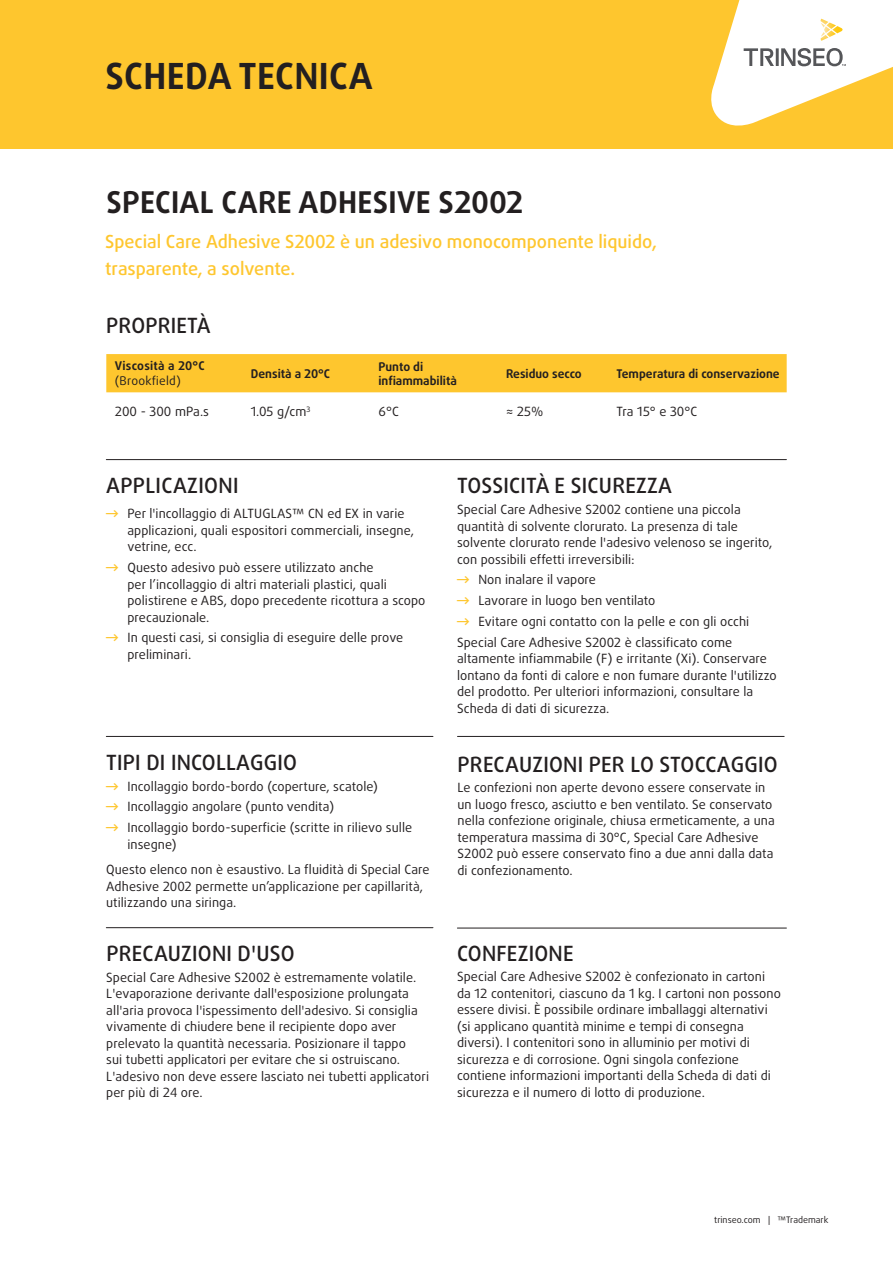
<style>
.page{position:relative;width:893px;height:1263px;background:#fff}
.page>*{position:absolute;margin:0;border:0;box-sizing:border-box;transform-origin:0 0}
.t1{font:700 36px "Daxline OT";letter-spacing:.01em;color:#231f20}
.t2{font:700 30px "Daxline OT";letter-spacing:.01em;color:#231f20}
.t3{font:500 21px "Daxline OT";letter-spacing:.01em;color:#231f20}
.t4{font:500 18px/27px "Daxline OT";color:#fec62e}
.t5{font:12.75px/16.5px "Daxline OT";letter-spacing:.005em;color:#231f20}
.t6{font:700 12px/13.5px "Daxline OT";color:#231f20}
.t7{font:700 12px "Daxline OT";letter-spacing:.02em;color:#231f20}
.t8{font:12px "Daxline OT";letter-spacing:.02em;color:#231f20}
.t9{font:9px "Daxline OT";color:#231f20}
.s1{font-weight:500;font-size:13.5px;color:#fec62e}
</style>
<div class="page">
<div style="left:0;top:0;width:893px;height:149px;background:#fec62e"></div>
<svg style="left:711px;top:0;width:182px;height:126px"></svg>
<hr style="left:106px;top:736px;width:327px;height:1px;background:#231f20">
<hr style="left:457px;top:736px;width:327px;height:1px;background:#231f20">
<hr style="left:106px;top:927px;width:327px;height:1px;background:#231f20">
<hr style="left:457px;top:928px;width:329px;height:1px;background:#231f20">
<hr style="left:106px;top:459px;width:680px;height:1px;background:#231f20">
<div style="left:106px;top:354px;width:681px;height:38px;background:#fec62e"></div>
<h1 class="t1" style="left:105px;top:52px;width:269px">SCHEDA TECNICA</h1>
<h2 class="t2" style="left:106px;top:182px;width:418px">SPECIAL CARE ADHESIVE S2002</h2>
<h3 class="t4" style="left:105px;top:228px;width:553px">Special Care Adhesive S2002 è un adesivo monocomponente liquido, trasparente, a solvente.</h3>
<h3 class="t3" style="left:106px;top:312px;width:106px">PROPRIETÀ</h3>
<p class="t7" style="left:115px;top:358px;width:92px">Viscosità a 20°C</p>
<p class="t8" style="left:115px;top:373px;width:68px">(Brookfield)</p>
<p class="t6" style="left:251px;top:367px;width:81px">Densità a 20°C</p>
<p class="t6" style="left:378px;top:360px;width:80px">Punto di infiammabilità</p>
<p class="t6" style="left:506px;top:367px;width:77px">Residuo secco</p>
<p class="t6" style="left:617px;top:367px;width:165px">Temperatura di conservazione</p>
<p class="t5" style="left:115px;top:404px;width:96px">200 - 300 mPa.s</p>
<p class="t5" style="left:251px;top:404px;width:61px">1.05 g/cm<sup>3</sup></p>
<p class="t5" style="left:378px;top:404px;width:22px">6°C</p>
<p class="t5" style="left:506px;top:404px;width:39px">≈ 25%</p>
<p class="t5" style="left:617px;top:404px;width:82px">Tra 15° e 30°C</p>
<h3 class="t3" style="left:106px;top:472px;width:134px">APPLICAZIONI</h3>
<p class="t5" style="left:127px;top:506px;width:288px;text-indent:-21px"><span class="s1">→</span> Per l'incollaggio di ALTUGLAS™ CN ed EX in varie applicazioni, quali espositori commerciali, insegne, vetrine, ecc.</p>
<p class="t5" style="left:127px;top:559px;width:300px;text-indent:-21px"><span class="s1">→</span> Questo adesivo può essere utilizzato anche<br>per l’incollaggio di altri materiali plastici, quali polistirene e ABS, dopo precedente ricottura a scopo precauzionale.</p>
<p class="t5" style="left:127px;top:630px;width:277px;text-indent:-21px"><span class="s1">→</span> In questi casi, si consiglia di eseguire delle prove preliminari.</p>
<h3 class="t3" style="left:106px;top:748px;width:192px">TIPI DI INCOLLAGGIO</h3>
<p class="t5" style="left:106px;top:778px;width:273px"><span class="s1">→</span> Incollaggio bordo-bordo (coperture, scatole)</p>
<p class="t5" style="left:106px;top:798px;width:229px"><span class="s1">→</span> Incollaggio angolare (punto vendita)</p>
<p class="t5" style="left:127px;top:819px;width:286px;text-indent:-21px"><span class="s1">→</span> Incollaggio bordo-superficie (scritte in rilievo sulle insegne)</p>
<p class="t5" style="left:106px;top:861px;width:325px">Questo elenco non è esaustivo. La fluidità di Special Care<br>Adhesive 2002 permette un’applicazione per capillarità, utilizzando una siringa.</p>
<h3 class="t3" style="left:106px;top:939px;width:190px">PRECAUZIONI D'USO</h3>
<p class="t5" style="left:106px;top:969px;width:324px">Special Care Adhesive S2002 è estremamente volatile.<br>L'evaporazione derivante dall'esposizione prolungata all'aria provoca l'ispessimento dell'adesivo. Si consiglia vivamente di chiudere bene il recipiente dopo aver prelevato la quantità necessaria. Posizionare il tappo<br>sui tubetti applicatori per evitare che si ostruiscano.<br>L'adesivo non deve essere lasciato nei tubetti applicatori per più di 24 ore.</p>
<h3 class="t3" style="left:457px;top:472px;width:216px">TOSSICITÀ E SICUREZZA</h3>
<p class="t5" style="left:457px;top:501px;width:317px">Special Care Adhesive S2002 contiene una piccola quantità di solvente clorurato. La presenza di tale solvente clorurato rende l'adesivo velenoso se ingerito, con possibili effetti irreversibili:</p>
<p class="t5" style="left:457px;top:572px;width:140px"><span class="s1">→</span> Non inalare il vapore</p>
<p class="t5" style="left:457px;top:592px;width:200px"><span class="s1">→</span> Lavorare in luogo ben ventilato</p>
<p class="t5" style="left:457px;top:611px;width:294px;line-height:21px"><span class="s1">→</span> Evitare ogni contatto con la pelle e con gli occhi<br>Special Care Adhesive S2002 è classificato come</p>
<p class="t5" style="left:457px;top:651px;width:321px">altamente infiammabile (F) e irritante (Xi). Conservare lontano da fonti di calore e non fumare durante l'utilizzo del prodotto. Per ulteriori informazioni, consultare la Scheda di dati di sicurezza.</p>
<h3 class="t3" style="left:458px;top:750px;width:322px">PRECAUZIONI PER LO STOCCAGGIO</h3>
<p class="t5" style="left:457px;top:779px;width:319px">Le confezioni non aperte devono essere conservate in un luogo fresco, asciutto e ben ventilato. Se conservato nella confezione originale, chiusa ermeticamente, a una temperatura massima di 30°C, Special Care Adhesive S2002 può essere conservato fino a due anni dalla data di confezionamento.</p>
<h3 class="t3" style="left:457px;top:939px;width:118px">CONFEZIONE</h3>
<p class="t5" style="left:457px;top:969px;width:325px">Special Care Adhesive S2002 è confezionato in cartoni da 12 contenitori, ciascuno da 1 kg. I cartoni non possono essere divisi. È possibile ordinare imballaggi alternativi (si applicano quantità minime e tempi di consegna diversi). I contenitori sono in alluminio per motivi di sicurezza e di corrosione. Ogni singola confezione contiene informazioni importanti della Scheda di dati di sicurezza e il numero di lotto di produzione.</p>
<p class="t9" style="left:714px;top:1214px;width:116px">trinseo.com | ™Trademark</p>
</div>
